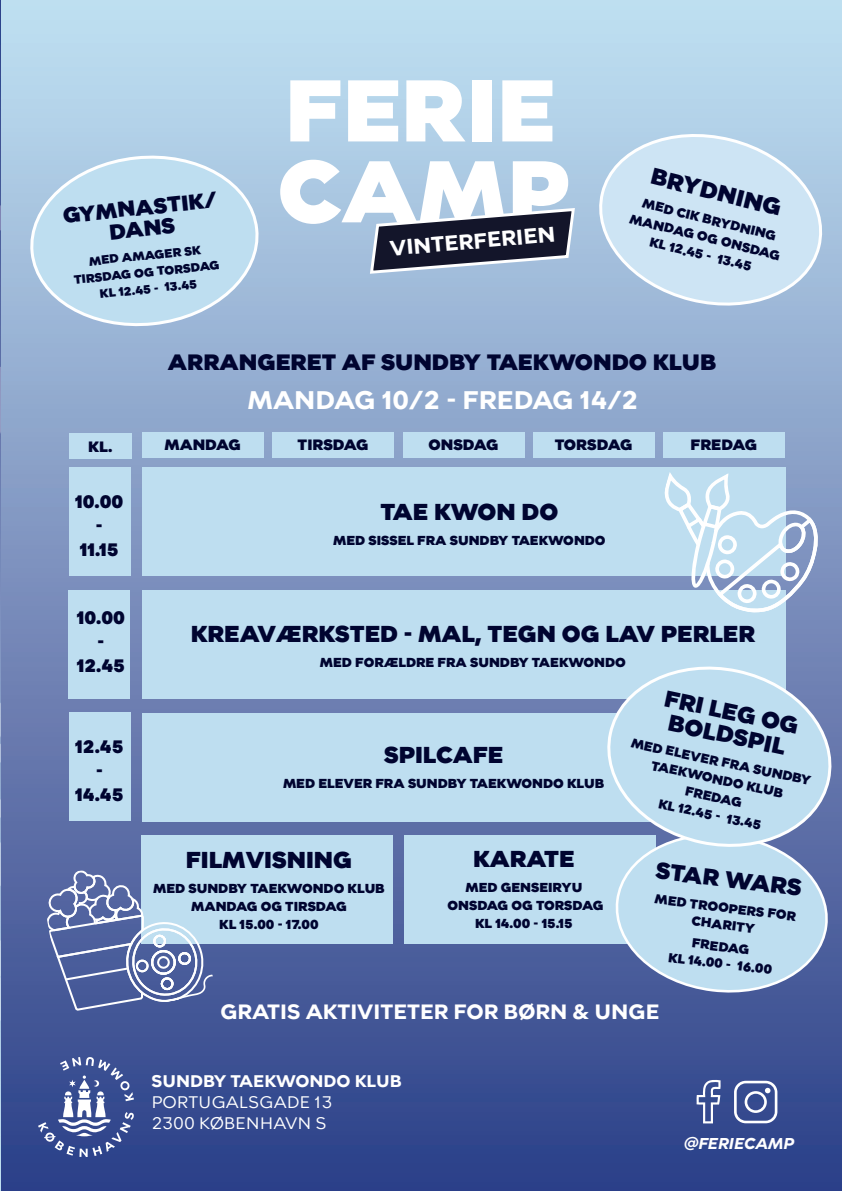
<style>
.page{position:relative;width:842px;height:1191px;background:#fff}
.page>*{position:absolute;margin:0;border:0;box-sizing:border-box;transform-origin:0 0}
.t1{font:700 25.5px "KBH";color:#fff}
.t2{font:900 23px/23px "KBH";color:#000430;text-align:center}
.t3{font:900 22.2px "KBH";color:#000430}
.t4{font:900 21.5px/21.5px "KBH";color:#000430;text-align:center}
.t5{font:700 21.3px "KBH";color:#fff}
.t6{font:700 20.7px "KBH";color:#fff}
.t7{font:900 18px "KBH";color:#000430}
.t8{font:16.8px "KBH";color:#fff}
.t9{font:700 16.8px "KBH";color:#fff}
.t10{font:italic 700 15.3px "KBH Tekst";color:#fff}
.t11{font:900 15px "KBH";color:#000430}
.t12{font:900 15px "KBH";letter-spacing:-.02em;color:#000430}
.t13{font:900 13px/18px "KBH";color:#000430;text-align:center}
.t14{font:900 12.1px/16.8px "KBH";color:#000430;text-align:center}
</style>
<div class="page">
<div style="left:1px;top:0;width:841px;height:1191px;background:linear-gradient(to bottom,#c3e1f3,#2e3e87)"></div>
<svg style="left:38px;top:1057px;width:96px;height:100px;background:#5a6ba3"></svg>
<svg style="left:696px;top:1079px;width:25px;height:44px"></svg>
<svg style="left:734px;top:1080px;width:43px;height:43px"></svg>
<div style="left:663px;top:432px;width:122px;height:25px;background:#bedef0"></div>
<div style="left:532px;top:432px;width:122px;height:25px;background:#bedef0"></div>
<div style="left:402px;top:432px;width:122px;height:25px;background:#bedef0"></div>
<div style="left:272px;top:432px;width:122px;height:25px;background:#bedef0"></div>
<div style="left:142px;top:432px;width:122px;height:25px;background:#bedef0"></div>
<div style="left:69px;top:433px;width:63px;height:26px;background:#bedef0"></div>
<div style="left:70px;top:467px;width:61px;height:109px;background:#bedef0"></div>
<div style="left:142px;top:467px;width:643px;height:109px;background:#bedef0"></div>
<div style="left:142px;top:590px;width:643px;height:108px;background:#bedef0"></div>
<div style="left:142px;top:713px;width:643px;height:108px;background:#bedef0"></div>
<div style="left:141px;top:835px;width:252px;height:109px;background:#bedef0"></div>
<div style="left:404px;top:835px;width:252px;height:109px;background:#bedef0"></div>
<div style="left:68px;top:590px;width:62px;height:108px;background:#bedef0"></div>
<div style="left:70px;top:712px;width:61px;height:109px;background:#bedef0"></div>
<svg style="left:588px;top:121px;width:245px;height:193px;background:#c1d9ed"></svg>
<svg style="left:609px;top:855px;width:225px;height:142px;background:#a8c4df"></svg>
<svg style="left:27px;top:151px;width:234px;height:179px;background:#bad7eb"></svg>
<svg style="left:597px;top:655px;width:245px;height:200px"></svg>
<svg style="left:290px;top:80px;width:50px;height:61px"></svg>
<svg style="left:348px;top:80px;width:50px;height:61px"></svg>
<svg style="left:406px;top:80px;width:59px;height:61px"></svg>
<div style="left:472px;top:80px;width:19px;height:61px;background:#fff"></div>
<svg style="left:502px;top:80px;width:50px;height:61px"></svg>
<svg style="left:280px;top:160px;width:297px;height:115px"></svg>
<svg style="left:44px;top:864px;width:170px;height:148px"></svg>
<svg style="left:663px;top:471px;width:162px;height:143px"></svg>
<p class="t4" style="left:62px;top:205px;width:156px;rotate:-6deg">GYMNASTIK/<br>DANS</p>
<p class="t14" style="left:88px;top:253px;width:114px;rotate:-6deg">MED AMAGER SK</p>
<p class="t14" style="left:73px;top:272px;width:148px;rotate:-6deg">TIRSDAG OG TORSDAG<br>KL 12.45 - 13.45</p>
<p class="t5" style="left:389px;top:235px;width:167px;rotate:-5deg">VINTERFERIEN</p>
<p class="t2" style="left:654px;top:165px;width:135px;rotate:14deg">BRYDNING</p>
<p class="t13" style="left:645px;top:194px;width:139px;rotate:14deg">MED CIK BRYDNING</p>
<p class="t13" style="left:632px;top:210px;width:156px;rotate:14deg">MANDAG OG ONSDAG<br>KL 12.45 - 13.45</p>
<p class="t3" style="left:168px;top:349px;width:550px">ARRANGERET AF SUNDBY TAEKWONDO KLUB</p>
<p class="t1" style="left:248px;top:384px;width:392px">MANDAG 10/2 - FREDAG 14/2</p>
<p class="t11" style="left:88px;top:437px;width:26px">KL.</p>
<p class="t11" style="left:164px;top:436px;width:78px">MANDAG</p>
<p class="t11" style="left:298px;top:436px;width:72px">TIRSDAG</p>
<p class="t11" style="left:428px;top:436px;width:72px">ONSDAG</p>
<p class="t12" style="left:555px;top:436px;width:79px">TORSDAG</p>
<p class="t11" style="left:690px;top:436px;width:68px">FREDAG</p>
<p class="t7" style="left:75px;top:490px;width:50px">10.00</p>
<p class="t7" style="left:96px;top:514px;width:8px">-</p>
<p class="t7" style="left:80px;top:538px;width:40px">11.15</p>
<p class="t7" style="left:77px;top:607px;width:50px">10.00</p>
<p class="t7" style="left:98px;top:631px;width:8px">-</p>
<p class="t7" style="left:77px;top:655px;width:50px">12.45</p>
<p class="t7" style="left:75px;top:735px;width:50px">12.45</p>
<p class="t7" style="left:96px;top:759px;width:8px">-</p>
<p class="t7" style="left:75px;top:783px;width:50px">14.45</p>
<p class="t2" style="left:380px;top:501px;width:179px">TAE KWON DO</p>
<p class="t13" style="left:333px;top:532px;width:274px">MED SISSEL FRA SUNDBY TAEKWONDO</p>
<p class="t2" style="left:191px;top:622px;width:566px">KREAVÆRKSTED - MAL, TEGN OG LAV PERLER</p>
<p class="t13" style="left:320px;top:653px;width:308px">MED FORÆLDRE FRA SUNDBY TAEKWONDO</p>
<p class="t2" style="left:384px;top:744px;width:121px">SPILCAFE</p>
<p class="t13" style="left:283px;top:775px;width:323px">MED ELEVER FRA SUNDBY TAEKWONDO KLUB</p>
<p class="t2" style="left:186px;top:849px;width:168px">FILMVISNING</p>
<p class="t13" style="left:153px;top:880px;width:233px">MED SUNDBY TAEKWONDO KLUB</p>
<p class="t13" style="left:191px;top:898px;width:157px">MANDAG OG TIRSDAG</p>
<p class="t13" style="left:219px;top:916px;width:101px">KL 15.00 - 17.00</p>
<p class="t2" style="left:473px;top:847px;width:103px">KARATE</p>
<p class="t13" style="left:465px;top:878px;width:118px">MED GENSEIRYU</p>
<p class="t13" style="left:448px;top:896px;width:157px">ONSDAG OG TORSDAG</p>
<p class="t13" style="left:475px;top:914px;width:99px">KL 14.00 - 15.15</p>
<p class="t2" style="left:667px;top:687px;width:138px;rotate:12deg">FRI LEG OG<br>BOLDSPIL</p>
<p class="t13" style="left:633px;top:734px;width:185px;rotate:12deg">MED ELEVER FRA SUNDBY<br>TAEKWONDO KLUB</p>
<p class="t13" style="left:687px;top:782px;width:59px;rotate:12deg">FREDAG</p>
<p class="t13" style="left:660px;top:795px;width:106px;rotate:12deg">KL 12.45 - 13.45</p>
<p class="t2" style="left:657px;top:859px;width:148px;rotate:7deg">STAR WARS</p>
<p class="t13" style="left:656px;top:890px;width:144px;line-height:17px;rotate:7deg">MED TROOPERS FOR<br>CHARITY</p>
<p class="t13" style="left:693px;top:934px;width:59px;rotate:7deg">FREDAG</p>
<p class="t13" style="left:669px;top:948px;width:106px;rotate:7deg">KL 14.00 - 16.00</p>
<p class="t6" style="left:220px;top:999px;width:441px">GRATIS AKTIVITETER FOR BØRN &amp; UNGE</p>
<p class="t9" style="left:151px;top:1070px;width:252px">SUNDBY TAEKWONDO KLUB</p>
<p class="t8" style="left:151px;top:1091px;width:183px">PORTUGALSGADE 13</p>
<p class="t8" style="left:151px;top:1112px;width:177px">2300 KØBENHAVN S</p>
<p class="t10" style="left:684px;top:1133px;width:112px">@FERIECAMP</p>
</div>
